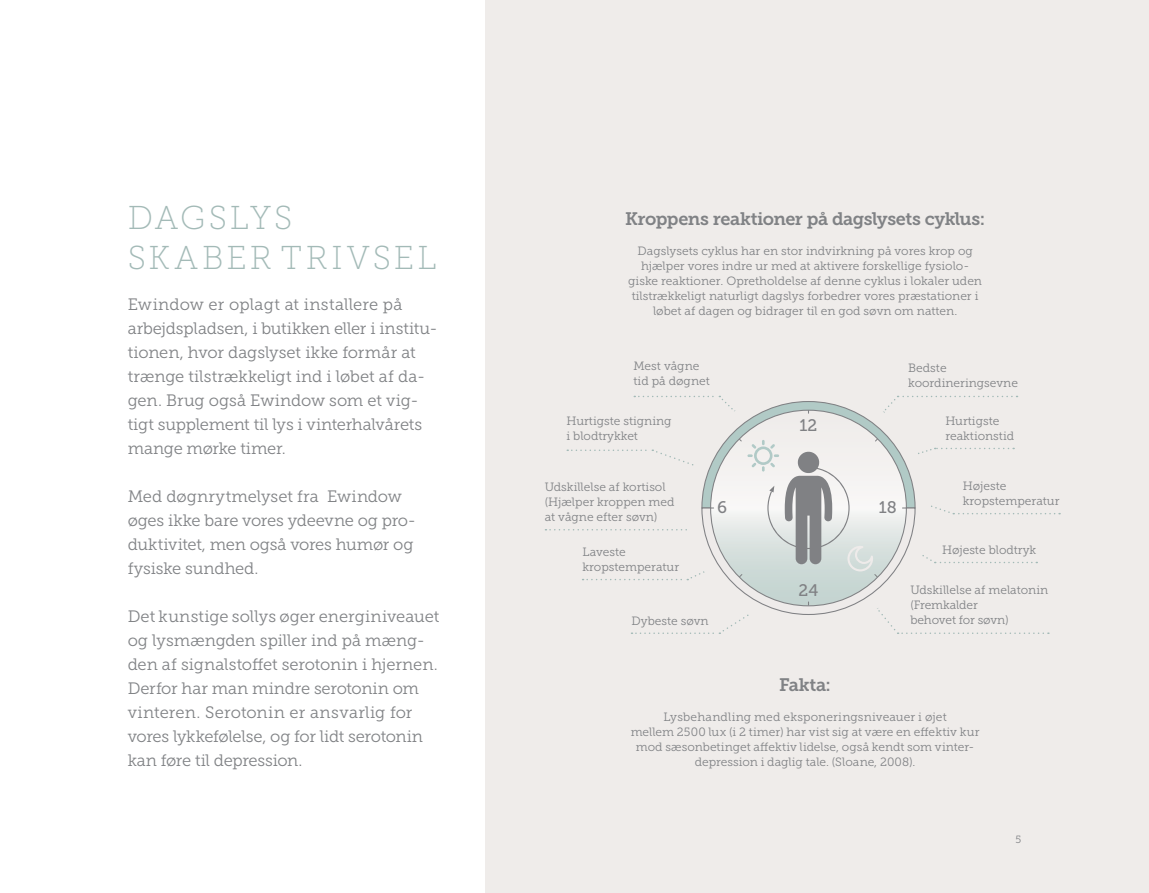
<style>
.page{position:relative;width:1149px;height:893px;background:#fff}
.page>*{position:absolute;margin:0;border:0;box-sizing:border-box;transform-origin:0 0}
.t1{font:33px/39.6px "Museo Slab 100";letter-spacing:.09em;color:#a3bab7}
.t2{font:18px "Museo Slab 700";letter-spacing:-.025em;color:#808285}
.t3{font:16.65px "Museo Slab 500";color:#808184}
.t4{font:16.5px/24px "Museo Slab 300";letter-spacing:-.005em;color:#808285}
.t5{font:12px/15px "Museo Slab 300";color:#808285}
.t6{font:10.5px "Museo Slab 300";color:#808285}
</style>
<div class="page">
<div style="left:485px;top:0;width:663px;height:893px;background:#efecea"></div>
<svg style="left:545px;top:396px;width:514px;height:238px"></svg>
<h1 class="t1" style="left:128px;top:198px;width:310px">DAGSLYS<br>SKABER TRIVSEL</h1>
<p class="t4" style="left:128px;top:292px;width:311px">Ewindow er oplagt at installere på arbejdspladsen, i butikken eller i institu&shy;tionen, hvor dagslyset ikke formår at trænge tilstrækkeligt ind i løbet af da&shy;gen. Brug også Ewindow som et vig&shy;tigt supplement til lys i vinterhalvårets mange mørke timer.</p>
<h3 class="t4" style="left:128px;top:484px;width:290px">Med døgnrytmelyset fra Ewindow øges ikke bare vores ydeevne og pro&shy;duktivitet, men også vores humør og fysiske sundhed.</h3>
<p class="t4" style="left:128px;top:604px;width:313px">Det kunstige sollys øger energiniveauet og lysmængden spiller ind på mæng&shy;den af signalstoffet serotonin i hjernen.<br>Derfor har man mindre serotonin om vinteren. Serotonin er ansvarlig for vores lykkefølelse, og for lidt serotonin kan føre til depression.</p>
<h2 class="t2" style="left:625px;top:208px;width:361px">Kroppens reaktioner på dagslysets cyklus:</h2>
<p class="t5" style="left:628px;top:243px;width:355px;text-align:center">Dagslysets cyklus har en stor indvirkning på vores krop og hjælper vores indre ur med at aktivere forskellige fysiolo&shy;giske reaktioner. Opretholdelse af denne cyklus i lokaler uden tilstrækkeligt naturligt dagslys forbedrer vores præstationer i løbet af dagen og bidrager til en god søvn om natten.</p>
<p class="t5" style="left:633px;top:359px;width:78px">Mest vågne tid på døgnet</p>
<p class="t5" style="left:566px;top:413px;width:107px">Hurtigste stigning i blodtrykket</p>
<p class="t5" style="left:544px;top:479px;width:131px">Udskillelse af kortisol (Hjælper kroppen med at vågne efter søvn)</p>
<p class="t5" style="left:582px;top:545px;width:98px">Laveste kropstemperatur</p>
<h3 class="t3" style="left:717px;top:498px;width:11px">6</h3>
<h3 class="t3" style="left:799px;top:416px;width:19px">12</h3>
<h3 class="t3" style="left:798px;top:581px;width:21px">24</h3>
<p class="t5" style="left:907px;top:361px;width:111px">Bedste koordineringsevne</p>
<p class="t5" style="left:945px;top:413px;width:70px">Hurtigste reaktionstid</p>
<h3 class="t3" style="left:878px;top:498px;width:20px">18</h3>
<p class="t5" style="left:962px;top:478px;width:98px">Højeste kropstemperatur</p>
<p class="t5" style="left:941px;top:543px;width:96px">Højeste blodtryk</p>
<p class="t5" style="left:910px;top:582px;width:139px">Udskillelse af melatonin (Fremkalder</p>
<p class="t5" style="left:631px;top:613px;width:79px">Dybeste søvn</p>
<p class="t5" style="left:910px;top:612px;width:100px">behovet for søvn)</p>
<h2 class="t2" style="left:779px;top:675px;width:53px">Fakta:</h2>
<p class="t5" style="left:630px;top:709px;width:350px;text-align:center">Lysbehandling med eksponeringsniveauer i øjet<br>mellem 2500 lux (i 2 timer) har vist sig at være en effektiv kur mod sæsonbetinget affektiv lidelse, også kendt som vinter&shy;depression i daglig tale. (Sloane, 2008).</p>
<p class="t6" style="left:1015px;top:834px;width:7px">5</p>
</div>
